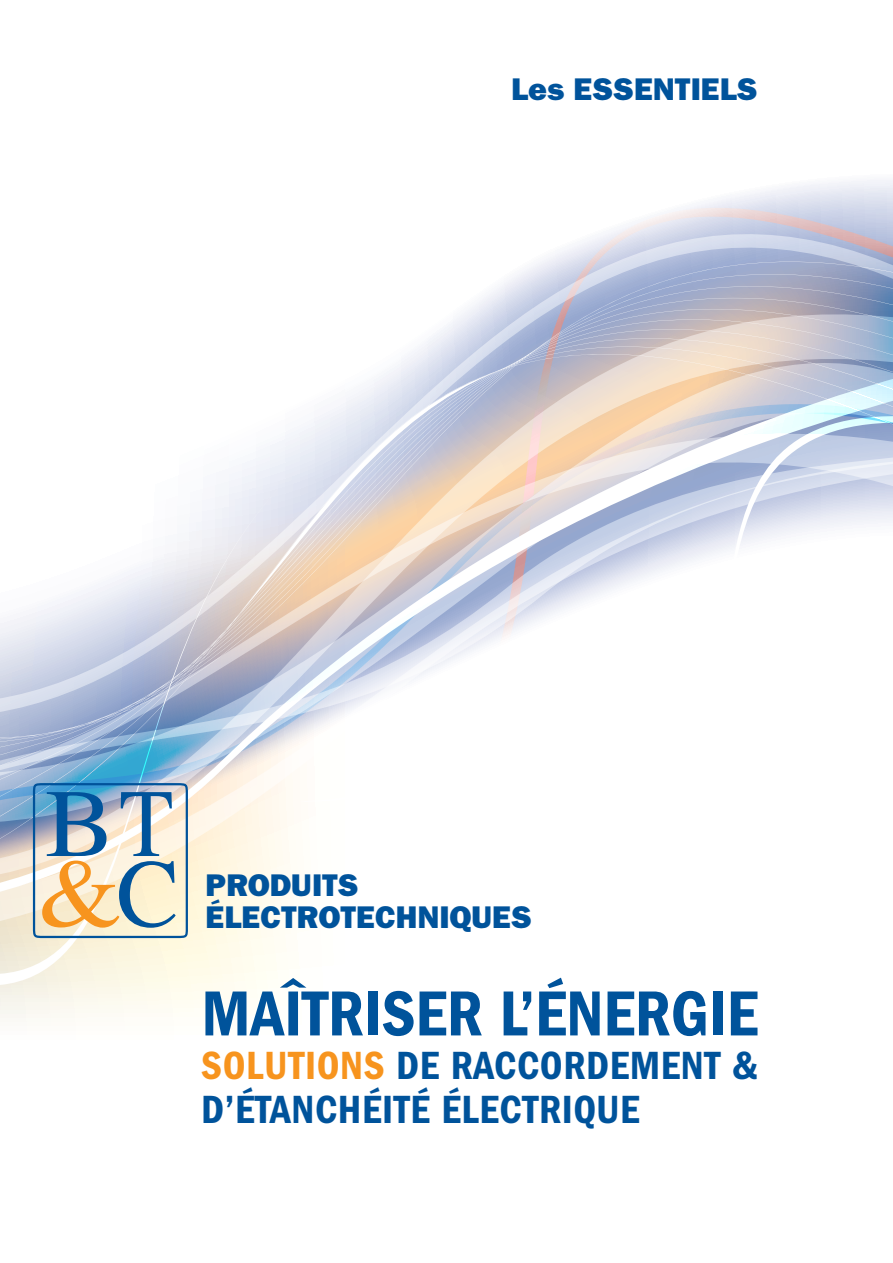
<style>
.page{position:relative;width:893px;height:1263px;background:#fff}
.page>*{position:absolute;margin:0;border:0;box-sizing:border-box;transform-origin:0 0}
.t1{font:65.85px "ITC Franklin Gothic Std Dm Cd";color:#00539b}
.t2{font:40.8px/44px "ITC Franklin Gothic Std Dm Cd";letter-spacing:.015em;color:#00539b}
.t3{font:31.5px/31.5px "ITC Franklin Gothic Std Hvy";color:#00539b}
.s1{color:#f7941e}
</style>
<div class="page">
<svg style="left:343px;top:363px;width:107px;height:41px"></svg>
<svg style="left:242px;top:404px;width:208px;height:336px"></svg>
<svg style="left:0;top:465px;width:301px;height:521px"></svg>
<svg style="left:298px;top:748px;width:3px;height:53px"></svg>
<svg style="left:450px;top:208px;width:443px;height:454px"></svg>
<svg style="left:663px;top:416px;width:230px;height:246px"></svg>
<svg style="left:42px;top:792px;width:134px;height:136px;background:#bec1b9"></svg>
<div style="left:33px;top:783px;width:155px;height:155px;border:2px solid #00539b;border-radius:10px"></div>
<p class="t3" style="left:511px;top:73px;width:248px">Les ESSENTIELS</p>
<p class="t3" style="left:206px;top:870px;width:328px">PRODUITS<br>ÉLECTROTECHNIQUES</p>
<h1 class="t1" style="left:201px;top:976px;width:558px">MAÎTRISER L’ÉNERGIE</h1>
<p class="t2" style="left:201px;top:1044px;width:559px"><span class="s1">SOLUTIONS</span> DE RACCORDEMENT &amp;<br>D’ÉTANCHÉITÉ ÉLECTRIQUE</p>
</div>
